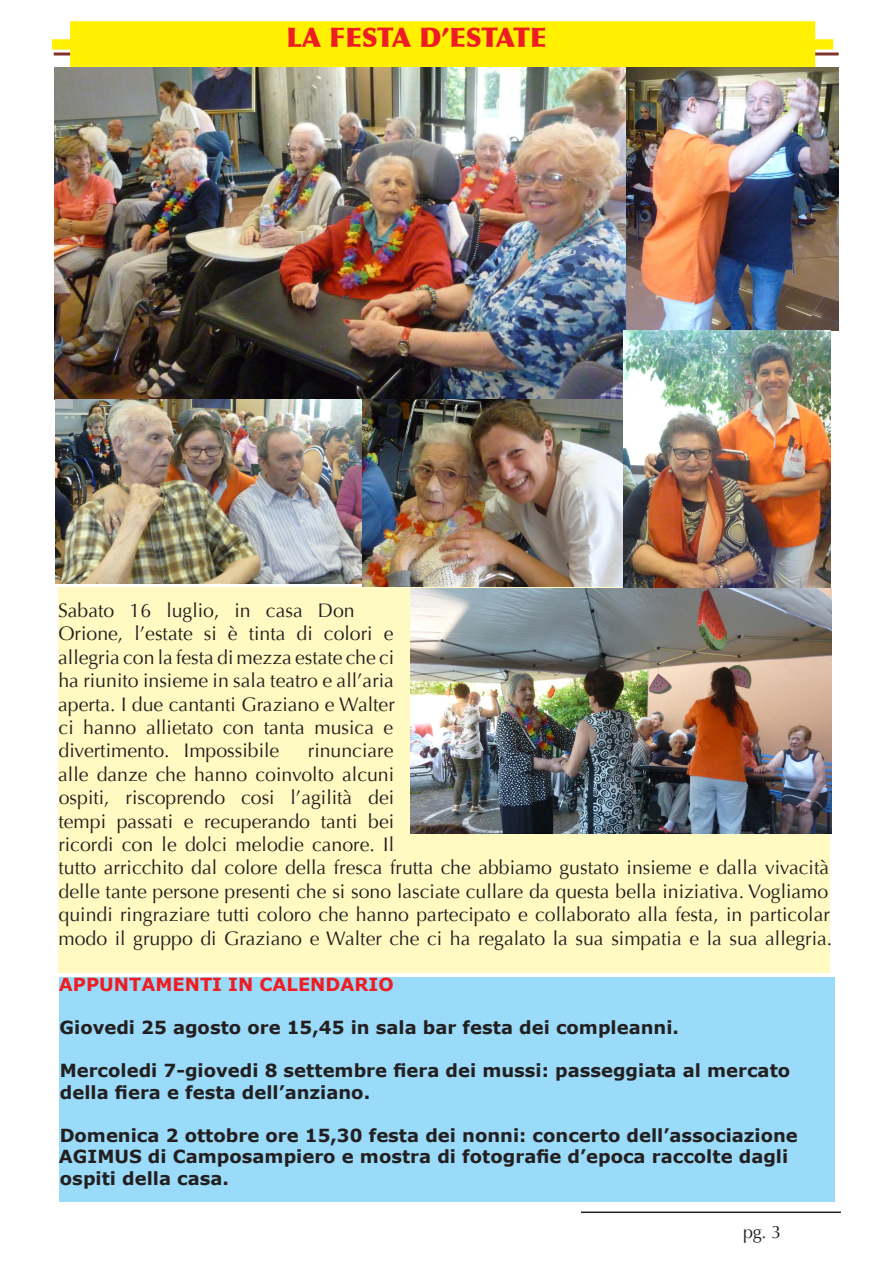
<style>
.page{position:relative;width:893px;height:1263px;background:#fff}
.page>*{position:absolute;margin:0;border:0;box-sizing:border-box;transform-origin:0 0}
.Normale{font:900 27px "Optima";letter-spacing:-.01em;color:#ee1d23}
.Normale-2{font:19.5px/23.4px "Optima";color:#231f20}
.Normale-3{font:700 18px/21.6px "Verdana";color:#231f20}
.Normale-4{font:700 18px "Verdana";color:#ee1d23}
.t1{font:18px "Optima";color:#231f20}
</style>
<div class="page">
<hr style="left:581px;top:1211px;width:260px;height:2px;background:#231f20">
<svg style="left:52px;top:21px;width:781px;height:47px;background:#fcef0d"></svg>
<div style="left:58px;top:587px;width:771px;height:385px;background:#fffac1"></div>
<div style="left:60px;top:977px;width:775px;height:225px;background:#99dbf8"></div>
<img style="left:625px;top:68px;width:214px;height:262px">
<img style="left:410px;top:588px;width:422px;height:245px">
<img style="left:54px;top:68px;width:571px;height:331px">
<img style="left:55px;top:399px;width:307px;height:185px">
<img style="left:363px;top:399px;width:261px;height:187px">
<img style="left:624px;top:330px;width:206px;height:258px">
<p class="Normale" style="left:286px;top:21px;width:262px">LA FESTA D’ESTATE</p>
<p class="Normale-2" style="left:58px;top:599px;width:338px">Sabato 16 luglio, in casa Don Orione, l’estate si è tinta di colori e allegria con la festa di mezza estate che ci ha riunito insieme in sala teatro e all’aria aperta. I due cantanti Graziano e Walter ci hanno allietato con tanta musica e divertimento. Impossibile</p>
<p class="Normale-2" style="left:58px;top:739px;width:776px;text-indent:250px">rinunciare<br>alle danze che hanno coinvolto alcuni<br>ospiti, riscoprendo cosi l’agilità dei<br>tempi passati e recuperando tanti bei<br>ricordi con le dolci melodie canore. Il<br>tutto arricchito dal colore della fresca frutta che abbiamo gustato insieme e dalla vivacità delle tante persone presenti che si sono lasciate cullare da questa bella iniziativa. Vogliamo quindi ringraziare tutti coloro che hanno partecipato e collaborato alla festa, in particolar modo il gruppo di Graziano e Walter che ci ha regalato la sua simpatia e la sua allegria.</p>
<p class="Normale-4" style="left:59px;top:972px;width:336px">APPUNTAMENTI IN CALENDARIO</p>
<p class="Normale-3" style="left:60px;top:1016px;width:621px">Giovedi 25 agosto ore 15,45 in sala bar festa dei compleanni.</p>
<p class="Normale-3" style="left:60px;top:1059px;width:732px">Mercoledi 7-giovedi 8 settembre fiera dei mussi: passeggiata al mercato della fiera e festa dell’anziano.</p>
<p class="Normale-3" style="left:59px;top:1124px;width:740px">Domenica 2 ottobre ore 15,30 festa dei nonni: concerto dell’associazione<br>AGIMUS di Camposampiero e mostra di fotografie d’epoca raccolte dagli ospiti della casa.</p>
<p class="t1" style="left:743px;top:1222px;width:40px">pg. 3</p>
</div>
